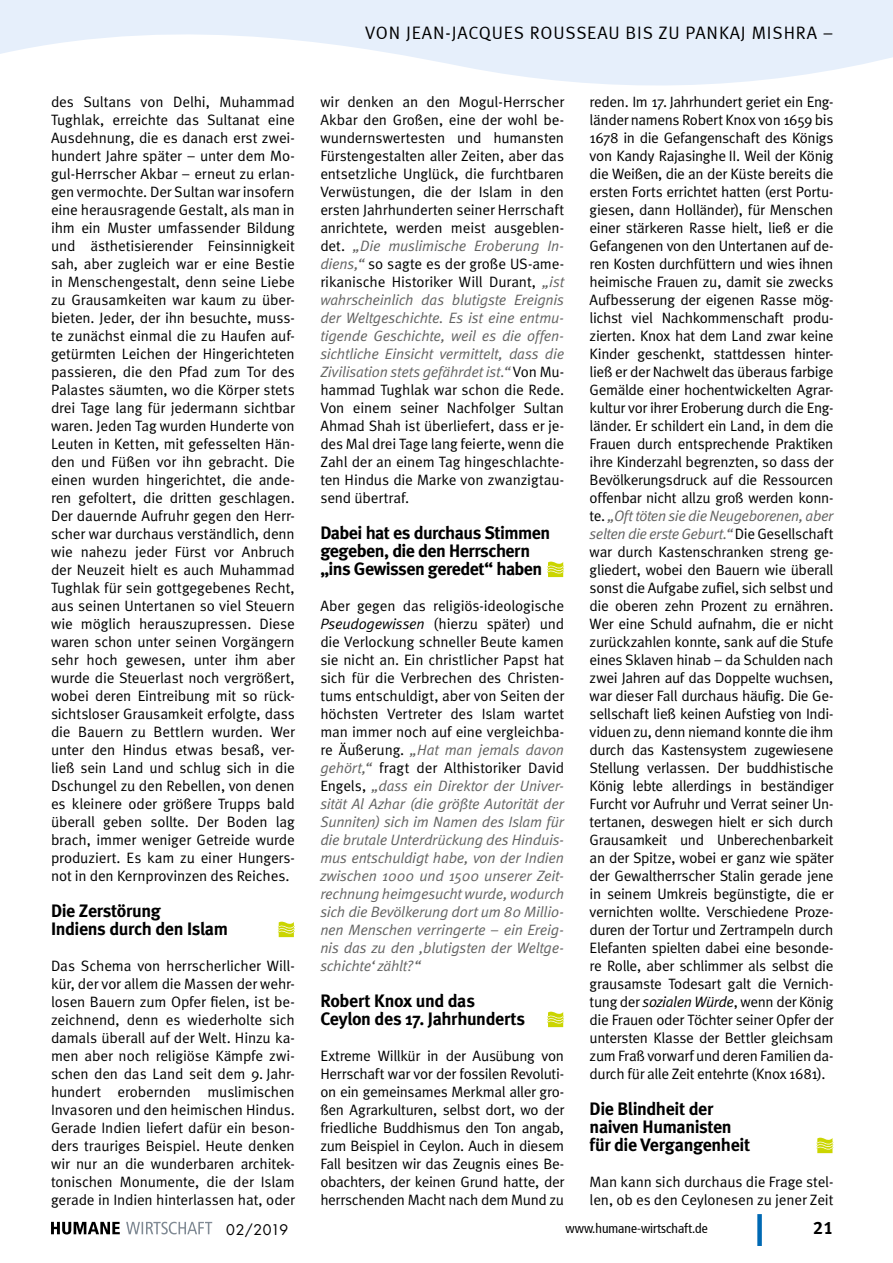
<style>
.page{position:relative;width:893px;height:1263px;background:#fff}
.page>*{position:absolute;margin:0;border:0;box-sizing:border-box;transform-origin:0 0}
.Zwischenüberschrift{font:700 18px/18px "Meta";letter-spacing:-.025em;color:#000}
.t1{font:18px "Meta Normal LF";letter-spacing:.05em;color:#000}
.t2{font:18px "Meta Bold LF";color:#000}
.Fließtext_Meta_Norma{font:15px/18px "Meta Normal";letter-spacing:-.015em;color:#000;text-align:justify}
.Fließtext_Meta_Norma-2{font:italic 15px/18px "Meta Normal";letter-spacing:-.015em;color:#636362;text-align:justify}
.t3{font:14.25px "Futura";letter-spacing:.005em;color:#000}
.t4{font:condensed 13.5px "Frutiger 57";color:#000}
.s1{font-style:italic;color:#636362}
.s2{font-style:normal;color:#000}
.s3{color:#000}
.s4{font-style:italic}
</style>
<div class="page">
<div style="left:757px;top:1214px;width:5px;height:32px;background:#0069b3"></div>
<svg style="left:51px;top:1222px;width:69px;height:12px"></svg>
<svg style="left:126px;top:1222px;width:86px;height:12px"></svg>
<svg style="left:278px;top:922px;width:17px;height:15px"></svg>
<svg style="left:547px;top:562px;width:17px;height:15px"></svg>
<svg style="left:547px;top:1012px;width:17px;height:15px"></svg>
<svg style="left:816px;top:1138px;width:17px;height:15px"></svg>
<svg style="left:0;top:0;width:893px;height:86px;fill:#e6effb"></svg>
<p class="Fließtext_Meta_Norma" style="left:51px;top:93px;width:245px">des Sultans von Delhi, Muhammad Tughlak, erreichte das Sultanat eine Ausdehnung, die es danach erst zwei&shy;hundert Jahre später – unter dem Mo&shy;gul-Herrscher Akbar – erneut zu erlan&shy;gen vermochte. Der Sultan war insofern eine herausragende Gestalt, als man in ihm ein Muster umfassender Bildung und ästhetisierender Feinsinnigkeit sah, aber zugleich war er eine Bestie in Menschengestalt, denn seine Liebe zu Grausamkeiten war kaum zu über&shy;bieten. Jeder, der ihn besuchte, muss&shy;te zunächst einmal die zu Haufen auf&shy;getürmten Leichen der Hingerichteten passieren, die den Pfad zum Tor des Palastes säumten, wo die Körper stets drei Tage lang für jedermann sichtbar waren. Jeden Tag wurden Hunderte von Leuten in Ketten, mit gefesselten Hän&shy;den und Füßen vor ihn gebracht. Die einen wurden hingerichtet, die ande&shy;ren gefoltert, die dritten geschlagen.<br>Der dauernde Aufruhr gegen den Herr&shy;scher war durchaus verständlich, denn wie nahezu jeder Fürst vor Anbruch der Neuzeit hielt es auch Muhammad Tughlak für sein gottgegebenes Recht, aus seinen Untertanen so viel Steuern wie möglich herauszupressen. Diese waren schon unter seinen Vorgängern sehr hoch gewesen, unter ihm aber wurde die Steuerlast noch vergrößert, wobei deren Eintreibung mit so rück&shy;sichtsloser Grausamkeit erfolgte, dass die Bauern zu Bettlern wurden. Wer unter den Hindus etwas besaß, ver&shy;ließ sein Land und schlug sich in die Dschungel zu den Rebellen, von denen es kleinere oder größere Trupps bald überall geben sollte. Der Boden lag brach, immer weniger Getreide wurde produziert. Es kam zu einer Hungers&shy;not in den Kernprovinzen des Reiches.</p>
<p class="Zwischenüberschrift" style="left:51px;top:902px;width:111px">Die Zerstörung</p>
<p class="Zwischenüberschrift" style="left:51px;top:920px;width:178px">Indiens durch den Islam</p>
<p class="Fließtext_Meta_Norma" style="left:51px;top:957px;width:245px">Das Schema von herrscherlicher Will&shy;kür, der vor allem die Massen der wehr&shy;losen Bauern zum Opfer fielen, ist be&shy;zeichnend, denn es wiederholte sich damals überall auf der Welt. Hinzu ka&shy;men aber noch religiöse Kämpfe zwi&shy;schen den das Land seit dem 9. Jahr&shy;hundert erobernden muslimischen Invasoren und den heimischen Hindus.<br>Gerade Indien liefert dafür ein beson&shy;ders trauriges Beispiel. Heute denken wir nur an die wunderbaren architek&shy;tonischen Monumente, die der Islam gerade in Indien hinterlassen hat, oder</p>
<p class="t1" style="left:365px;top:22px;width:470px">VON JEAN-JACQUES ROUSSEAU BIS ZU PANKAJ MISHRA –</p>
<p class="Fließtext_Meta_Norma" style="left:320px;top:93px;width:245px">wir denken an den Mogul-Herrscher Akbar den Großen, eine der wohl be&shy;wundernswertesten und humansten Fürstengestalten aller Zeiten, aber das entsetzliche Unglück, die furchtbaren Verwüstungen, die der Islam in den ersten Jahrhunderten seiner Herrschaft anrichtete, werden meist ausgeblen&shy;det. <span class="s1">„Die muslimische Eroberung In&shy;diens,“</span> so sagte es der große US-ame&shy;rikanische Historiker Will Durant, <span class="s1">„ist wahrscheinlich das blutigste Ereignis der Weltgeschichte. Es ist eine entmu&shy;tigende Geschichte, weil es die offen&shy;sichtliche Einsicht vermittelt, dass die Zivilisation stets gefährdet ist.“</span> Von Mu&shy;hammad Tughlak war schon die Rede.<br>Von einem seiner Nachfolger Sultan Ahmad Shah ist überliefert, dass er je&shy;des Mal drei Tage lang feierte, wenn die Zahl der an einem Tag hingeschlachte&shy;ten Hindus die Marke von zwanzigtau&shy;send übertraf.</p>
<p class="Zwischenüberschrift" style="left:320px;top:524px;width:231px">Dabei hat es durchaus Stimmen gegeben, die den Herrschern „ins Gewissen geredet“ haben</p>
<p class="Fließtext_Meta_Norma-2" style="left:320px;top:597px;width:245px"><span class="s2">Aber gegen das religiös-ideologische </span><span class="s3">Pseudogewissen</span> <span class="s2">(hierzu später) und die Verlockung schneller Beute kamen sie nicht an. Ein christlicher Papst hat sich für die Verbrechen des Christen&shy;tums entschuldigt, aber von Seiten der höchsten Vertreter des Islam wartet man immer noch auf eine vergleichba&shy;re Äußerung.</span> „Hat man jemals davon gehört,“ <span class="s2">fragt der Althistoriker David Engels,</span> „dass ein Direktor der Univer&shy;sität Al Azhar (die größte Autorität der Sunniten) sich im Namen des Islam für die brutale Unterdrückung des Hinduis&shy;mus entschuldigt habe, von der Indien zwischen 1000 und 1500 unserer Zeit&shy;rechnung heimgesucht wurde, wodurch sich die Bevölkerung dort um 80 Millio&shy;nen Menschen verringerte – ein Ereig&shy;nis das zu den ‚blutigsten der Weltge&shy;schichte‘ zählt?“</p>
<p class="Zwischenüberschrift" style="left:320px;top:992px;width:156px">Robert Knox und das</p>
<p class="Zwischenüberschrift" style="left:320px;top:1010px;width:206px">Ceylon des 17. Jahrhunderts</p>
<p class="Fließtext_Meta_Norma" style="left:320px;top:1047px;width:245px">Extreme Willkür in der Ausübung von Herrschaft war vor der fossilen Revoluti&shy;on ein gemeinsames Merkmal aller gro&shy;ßen Agrarkulturen, selbst dort, wo der friedliche Buddhismus den Ton angab, zum Beispiel in Ceylon. Auch in diesem Fall besitzen wir das Zeugnis eines Be&shy;obachters, der keinen Grund hatte, der herrschenden Macht nach dem Mund zu</p>
<p class="Fließtext_Meta_Norma" style="left:590px;top:93px;width:245px">reden. Im 17. Jahrhundert geriet ein Eng&shy;länder namens Robert Knox von 1659 bis 1678 in die Gefangenschaft des Königs von Kandy Rajasinghe II. Weil der König die Weißen, die an der Küste bereits die ersten Forts errichtet hatten (erst Portu&shy;giesen, dann Holländer), für Menschen einer stärkeren Rasse hielt, ließ er die Gefangenen von den Untertanen auf de&shy;ren Kosten durchfüttern und wies ihnen heimische Frauen zu, damit sie zwecks Aufbesserung der eigenen Rasse mög&shy;lichst viel Nachkommenschaft produ&shy;zierten. Knox hat dem Land zwar keine Kinder geschenkt, stattdessen hinter&shy;ließ er der Nachwelt das überaus farbige Gemälde einer hochentwickelten Agrar&shy;kultur vor ihrer Eroberung durch die Eng&shy;länder. Er schildert ein Land, in dem die Frauen durch entsprechende Praktiken ihre Kinderzahl begrenzten, so dass der Bevölkerungsdruck auf die Ressourcen offenbar nicht allzu groß werden konn&shy;te. <span class="s1">„Oft töten sie die Neugeborenen, aber selten die erste Geburt.“</span> Die Gesellschaft war durch Kastenschranken streng ge&shy;gliedert, wobei den Bauern wie überall sonst die Aufgabe zufiel, sich selbst und die oberen zehn Prozent zu ernähren.<br>Wer eine Schuld aufnahm, die er nicht zurückzahlen konnte, sank auf die Stufe eines Sklaven hinab – da Schulden nach zwei Jahren auf das Doppelte wuchsen, war dieser Fall durchaus häufig. Die Ge&shy;sellschaft ließ keinen Aufstieg von Indi&shy;viduen zu, denn niemand konnte die ihm durch das Kastensystem zugewiesene Stellung verlassen. Der buddhistische König lebte allerdings in beständiger Furcht vor Aufruhr und Verrat seiner Un&shy;tertanen, deswegen hielt er sich durch Grausamkeit und Unberechenbarkeit an der Spitze, wobei er ganz wie später der Gewaltherrscher Stalin gerade jene in seinem Umkreis begünstigte, die er vernichten wollte. Verschiedene Proze&shy;duren der Tortur und Zertrampeln durch Elefanten spielten dabei eine besonde&shy;re Rolle, aber schlimmer als selbst die grausamste Todesart galt die Vernich&shy;tung der <span class="s4">sozialen Würde</span>, wenn der König die Frauen oder Töchter seiner Opfer der untersten Klasse der Bettler gleichsam zum Fraß vorwarf und deren Familien da&shy;durch für alle Zeit entehrte (Knox 1681).</p>
<p class="Zwischenüberschrift" style="left:590px;top:1100px;width:125px">Die Blindheit der</p>
<p class="Zwischenüberschrift" style="left:590px;top:1118px;width:144px">naiven Humanisten</p>
<p class="Zwischenüberschrift" style="left:590px;top:1136px;width:162px">für die Vergangenheit</p>
<p class="Fließtext_Meta_Norma" style="left:590px;top:1173px;width:245px">Man kann sich durchaus die Frage stel&shy;len, ob es den Ceylonesen zu jener Zeit</p>
<p class="t3" style="left:226px;top:1220px;width:64px">02/2019</p>
<p class="t4" style="left:566px;top:1220px;width:144px">www.humane-wirtschaft.de</p>
<p class="t2" style="left:813px;top:1217px;width:22px">21</p>
</div>
